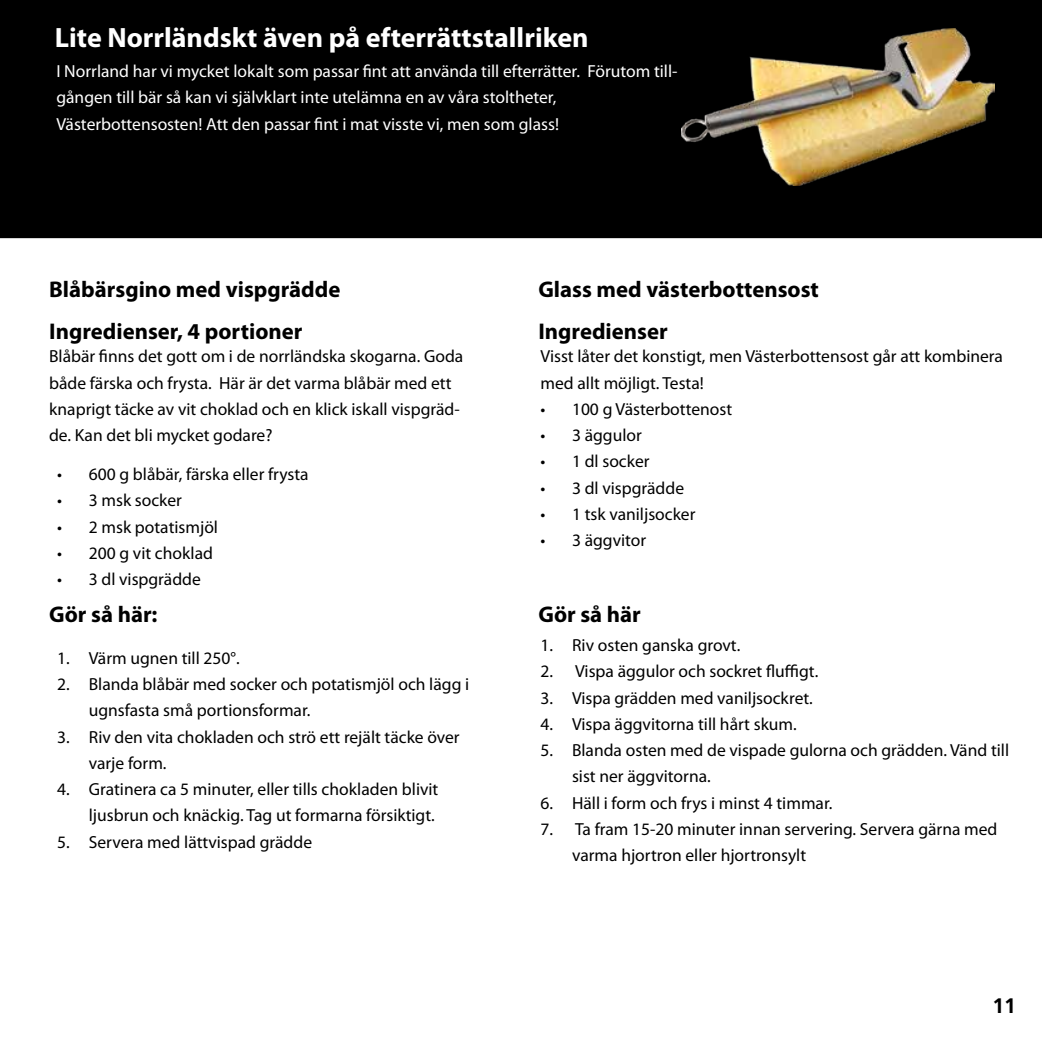
<style>
.page{position:relative;width:1042px;height:1042px;background:#fff}
.page>*{position:absolute;margin:0;border:0;box-sizing:border-box;transform-origin:0 0}
.t1{font:700 28px "Myriad Pro";color:#fff}
.t2{font:700 22.75px "Myriad Pro";color:#000}
.t3{font:700 21px "Frutiger LT Std";color:#000}
.t4{font:17.5px/26.2px "Myriad Pro";color:#000}
.t5{font:17.5px/26.2px "Myriad Pro";color:#fff}
</style>
<div class="page">
<div style="left:0;top:0;width:1042px;height:238px;background:#000"></div>
<img style="left:681px;top:29px;width:314px;height:156px">
<h1 class="t1" style="left:55px;top:20px;width:535px">Lite Norrländskt även på efterrättstallriken</h1>
<p class="t5" style="left:56px;top:58px;width:623px">I Norrland har vi mycket lokalt som passar fint att använda till efterrätter. Förutom till&shy;gången till bär så kan vi självklart inte utelämna en av våra stoltheter,<br>Västerbottensosten! Att den passar fint i mat visste vi, men som glass!</p>
<h2 class="t2" style="left:49px;top:274px;width:293px">Blåbärsgino med vispgrädde</h2>
<h2 class="t2" style="left:49px;top:316px;width:255px">Ingredienser, 4 portioner</h2>
<p class="t4" style="left:49px;top:343px;width:416px">Blåbär finns det gott om i de norrländska skogarna. Goda både färska och frysta. Här är det varma blåbär med ett knaprigt täcke av vit choklad och en klick iskall vispgräd&shy;de. Kan det bli mycket godare?</p>
<p class="t4" style="left:57px;top:461px;width:253px">• 600 g blåbär, färska eller frysta</p>
<p class="t4" style="left:57px;top:487px;width:126px">• 3 msk socker</p>
<p class="t4" style="left:57px;top:513px;width:162px">• 2 msk potatismjöl</p>
<p class="t4" style="left:57px;top:539px;width:157px">• 200 g vit choklad</p>
<p class="t4" style="left:57px;top:566px;width:145px">• 3 dl vispgrädde</p>
<h2 class="t2" style="left:49px;top:599px;width:110px">Gör så här:</h2>
<p class="t4" style="left:57px;top:644px;width:184px">1. Värm ugnen till 250°.</p>
<p class="t4" style="left:89px;top:671px;width:382px;text-indent:-32px">2. Blanda blåbär med socker och potatismjöl och lägg i ugnsfasta små portionsformar.</p>
<p class="t4" style="left:89px;top:723px;width:372px;text-indent:-32px">3. Riv den vita chokladen och strö ett rejält täcke över varje form.</p>
<p class="t4" style="left:57px;top:776px;width:383px;text-align:right">4. Gratinera ca 5 minuter, eller tills chokladen blivit ljusbrun och knäckig. Tag ut formarna försiktigt.</p>
<p class="t4" style="left:57px;top:828px;width:256px">5. Servera med lättvispad grädde</p>
<h2 class="t2" style="left:538px;top:274px;width:282px">Glass med västerbottensost</h2>
<h2 class="t2" style="left:538px;top:316px;width:131px">Ingredienser</h2>
<p class="t4" style="left:540px;top:343px;width:464px">Visst låter det konstigt, men Västerbottensost går att kombinera med allt möjligt. Testa!</p>
<p class="t4" style="left:540px;top:396px;width:193px">• 100 g Västerbottenost</p>
<p class="t4" style="left:540px;top:422px;width:103px">• 3 äggulor</p>
<p class="t4" style="left:540px;top:448px;width:110px">• 1 dl socker</p>
<p class="t4" style="left:540px;top:474px;width:145px">• 3 dl vispgrädde</p>
<p class="t4" style="left:540px;top:501px;width:156px">• 1 tsk vaniljsocker</p>
<p class="t4" style="left:540px;top:527px;width:107px">• 3 äggvitor</p>
<h2 class="t2" style="left:538px;top:599px;width:104px">Gör så här</h2>
<p class="t4" style="left:540px;top:632px;width:201px">1. Riv osten ganska grovt.</p>
<p class="t4" style="left:540px;top:658px;width:279px">2. Vispa äggulor och sockret fluffigt.</p>
<p class="t4" style="left:540px;top:684px;width:274px">3. Vispa grädden med vaniljsockret.</p>
<p class="t4" style="left:540px;top:711px;width:258px">4. Vispa äggvitorna till hårt skum.</p>
<p class="t4" style="left:572px;top:737px;width:439px;text-indent:-32px">5. Blanda osten med de vispade gulorna och grädden. Vänd till sist ner äggvitorna.</p>
<p class="t4" style="left:540px;top:789px;width:293px">6. Häll i form och frys i minst 4 timmar.</p>
<p class="t4" style="left:572px;top:816px;width:427px;text-indent:-32px">7. Ta fram 15-20 minuter innan servering. Servera gärna med varma hjortron eller hjortronsylt</p>
<p class="t3" style="left:992px;top:993px;width:25px">11</p>
</div>
